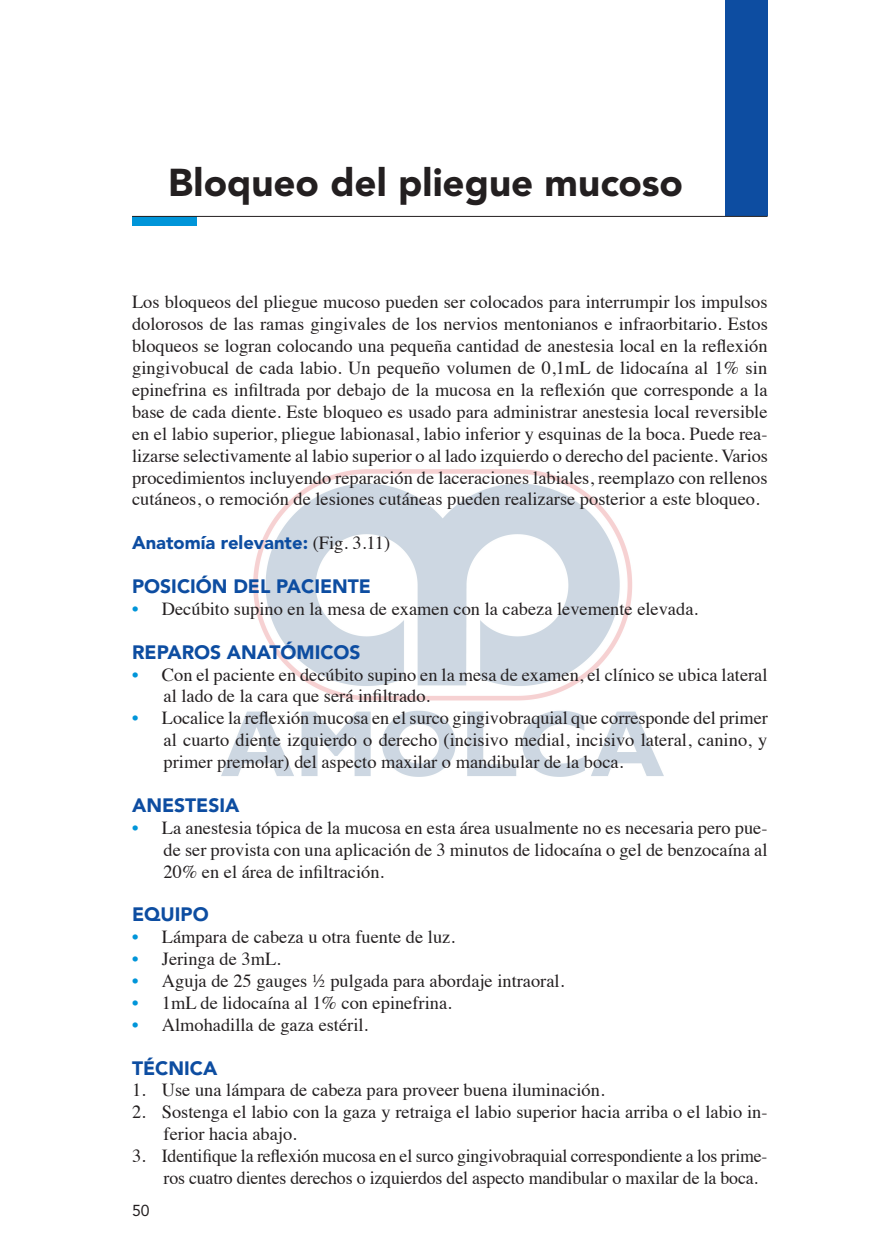
<style>
.page{position:relative;width:885px;height:1246px;background:#fff}
.page>*{position:absolute;margin:0;border:0;box-sizing:border-box;transform-origin:0 0}
.t1{font:900 38.5px "Avenir LT Pro";color:#231f20}
.Títulos{font:900 19.25px "Avenir LT Pro";color:#0d4da1}
.Normal_Text{font:18.38px/21.9px "Times";color:#231f20;text-align:justify}
.Tab_s{font:18.38px/21.9px "Times";color:#231f20}
.Normal_Text-2{font:900 18.38px "Avenir LT Pro";color:#0d4da1}
.t2{font:15.75px "Avenir LT Pro";color:#231f20}
.s1{font-family:"Times";font-weight:400;color:#231f20}
.s2{color:#0095d9}
</style>
<div class="page">
<img style="left:221px;top:469px;width:442px;height:307px">
<div style="left:725px;top:0;width:42px;height:216px;background:#0d4da1"></div>
<div style="left:132px;top:216px;width:64px;height:10px;background:#0095d9"></div>
<hr style="left:132px;top:216px;width:635px;height:1px;background:#231f20">
<p class="t1" style="left:168px;top:159px;width:516px">Bloqueo del pliegue mucoso</p>
<p class="Normal_Text" style="left:132px;top:289px;width:637px">Los bloqueos del pliegue mucoso pueden ser colocados para interrumpir los impulsos dolorosos de las ramas gingivales de los nervios mentonianos e infraorbitario. Estos bloqueos se logran colocando una pequeña cantidad de anestesia local en la reflexión gingivobucal de cada labio. Un pequeño volumen de 0,1mL de lidocaína al 1% sin epinefrina es infiltrada por debajo de la mucosa en la reflexión que corresponde a la base de cada diente. Este bloqueo es usado para administrar anestesia local reversible en el labio superior, pliegue labionasal, labio inferior y esquinas de la boca. Puede rea&shy;lizarse selectivamente al labio superior o al lado izquierdo o derecho del paciente. Varios procedimientos incluyendo reparación de laceraciones labiales, reemplazo con rellenos cutáneos, o remoción de lesiones cutáneas pueden realizarse posterior a este bloqueo.</p>
<p class="Normal_Text-2" style="left:132px;top:531px;width:259px">Anatomía relevante: <span class="s1">(Fig. 3.11)</span></p>
<p class="Títulos" style="left:132px;top:574px;width:240px">POSICIÓN DEL PACIENTE</p>
<p class="Tab_s" style="left:132px;top:596px;width:567px"><span class="s2">•</span> Decúbito supino en la mesa de examen con la cabeza levemente elevada.</p>
<p class="Títulos" style="left:132px;top:640px;width:230px">REPAROS ANATÓMICOS</p>
<p class="Tab_s" style="left:163px;top:661px;width:605px;text-indent:-32px"><span class="s2">•</span> Con el paciente en decúbito supino en la mesa de examen, el clínico se ubica lateral al lado de la cara que será infiltrado.</p>
<p class="Tab_s" style="left:163px;top:705px;width:605px;text-align:justify;text-indent:-32px"><span class="s2">•</span> Localice la reflexión mucosa en el surco gingivobraquial que corresponde del primer al cuarto diente izquierdo o derecho (incisivo medial, incisivo lateral, canino, y primer premolar) del aspecto maxilar o mandibular de la boca.</p>
<p class="Títulos" style="left:132px;top:793px;width:109px">ANESTESIA</p>
<p class="Tab_s" style="left:163px;top:814px;width:605px;text-align:justify;text-indent:-32px"><span class="s2">•</span> La anestesia tópica de la mucosa en esta área usualmente no es necesaria pero pue&shy;de ser provista con una aplicación de 3 minutos de lidocaína o gel de benzocaína al 20% en el área de infiltración.</p>
<p class="Títulos" style="left:132px;top:902px;width:78px">EQUIPO</p>
<p class="Normal_Text" style="left:132px;top:924px;width:324px"><span class="s2">•</span> Lámpara de cabeza u otra fuente de luz.</p>
<p class="Normal_Text" style="left:132px;top:946px;width:150px"><span class="s2">•</span> Jeringa de 3mL.</p>
<p class="Normal_Text" style="left:132px;top:968px;width:433px"><span class="s2">•</span> Aguja de 25 gauges ½ pulgada para abordaje intraoral.</p>
<p class="Normal_Text" style="left:132px;top:989px;width:321px"><span class="s2">•</span> 1mL de lidocaína al 1% con epinefrina.</p>
<p class="Normal_Text" style="left:132px;top:1011px;width:237px"><span class="s2">•</span> Almohadilla de gaza estéril.</p>
<p class="Títulos" style="left:132px;top:1055px;width:87px">TÉCNICA</p>
<p class="Tab_s" style="left:132px;top:1077px;width:474px">1. Use una lámpara de cabeza para proveer buena iluminación.</p>
<p class="Tab_s" style="left:163px;top:1099px;width:605px;text-indent:-32px">2. Sostenga el labio con la gaza y retraiga el labio superior hacia arriba o el labio in&shy;ferior hacia abajo.</p>
<p class="Tab_s" style="left:163px;top:1143px;width:605px;text-indent:-31px">3. Identifique la reflexión mucosa en el surco gingivobraquial correspondiente a los prime&shy;ros cuatro dientes derechos o izquierdos del aspecto mandibular o maxilar de la boca.</p>
<p class="t2" style="left:132px;top:1200px;width:19px">50</p>
</div>
